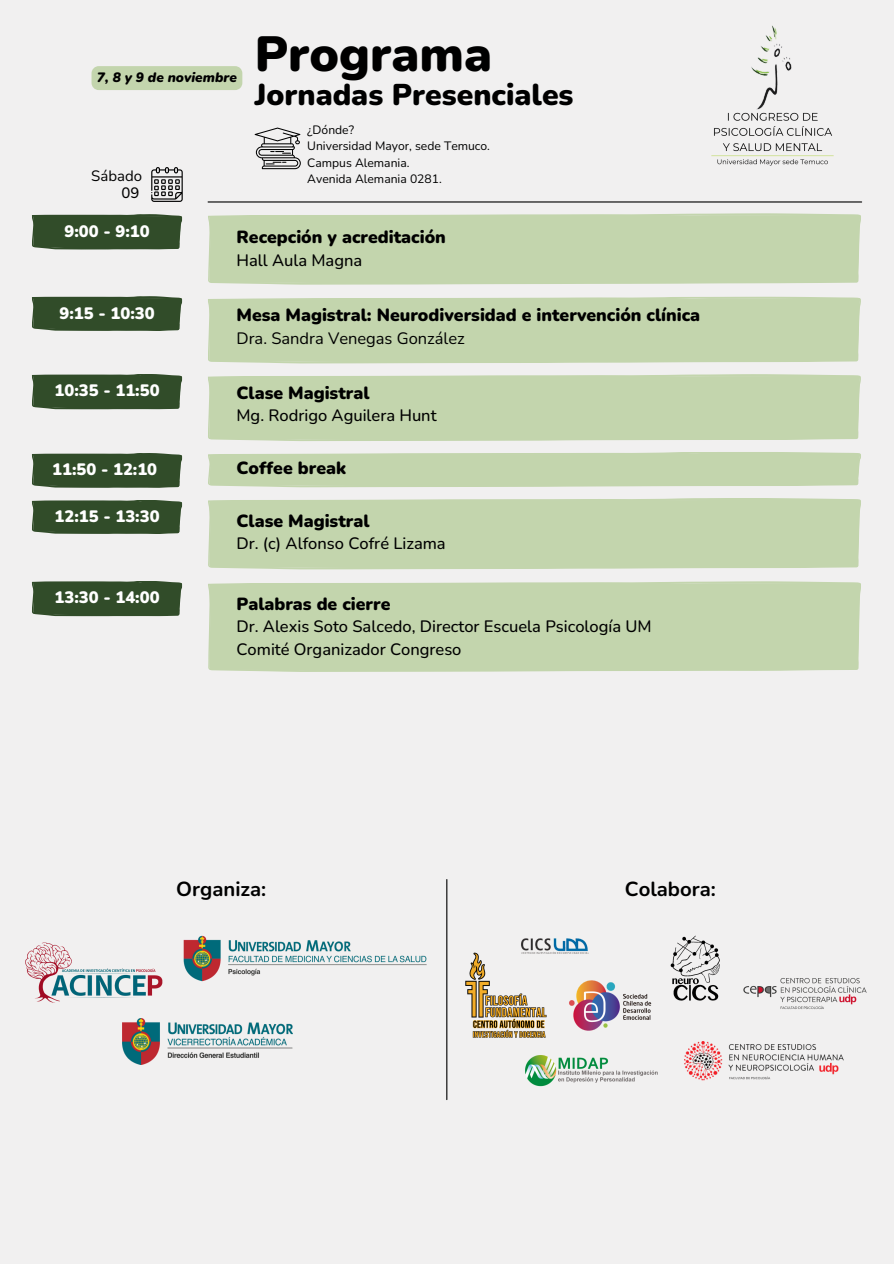
<style>
.page{position:relative;width:894px;height:1264px;background:#fff}
.page>*{position:absolute;margin:0;border:0;box-sizing:border-box;transform-origin:0 0}
.t1{font:900 49.35px "Nunito";color:#000}
.t2{font:900 30px "Nunito";color:#000}
.t3{font:700 20.25px "Nunito";color:#000}
.t4{font:900 17.55px "Nunito";color:#000}
.t5{font:500 16.5px/22.5px "Nunito";color:#000}
.t6{font:900 16.5px "Nunito";color:#fff}
.t7{font:16.5px "Nunito";color:#000}
.t8{font:15px "Nunito";color:#000}
.t9{font:500 15px "Nunito";color:#000}
.t10{font:italic 900 13.5px "Nunito";color:#000}
.t11{font:12.15px "Nunito";color:#000}
</style>
<div class="page">
<div style="left:0;top:0;width:893px;height:1263px;background:#f1f0f0"></div>
<svg style="left:32px;top:214px;width:150px;height:36px;background:#3c5534"></svg>
<svg style="left:32px;top:296px;width:150px;height:35px;background:#3a5332"></svg>
<div style="left:32px;top:374px;width:150px;height:35px;background:#314c29"></div>
<svg style="left:32px;top:453px;width:150px;height:35px;background:#3a5332"></svg>
<div style="left:208px;top:452px;width:652px;height:35px;background:#c3d5ad"></div>
<svg style="left:32px;top:500px;width:150px;height:34px;background:#385231"></svg>
<div style="left:208px;top:498px;width:652px;height:71px;background:#c3d5ad"></div>
<div style="left:32px;top:581px;width:150px;height:35px;background:#314c29"></div>
<div style="left:208px;top:581px;width:652px;height:91px;background:#c3d5ad"></div>
<div style="left:208px;top:213px;width:652px;height:72px;background:#c3d5ad"></div>
<div style="left:208px;top:374px;width:652px;height:67px;background:#c3d5ad"></div>
<svg style="left:254px;top:128px;width:47px;height:41px"></svg>
<svg style="left:151px;top:167px;width:32px;height:35px"></svg>
<hr style="left:208px;top:201px;width:653px;height:1px;background:#000">
<div style="left:208px;top:296px;width:652px;height:67px;background:#c3d5ad"></div>
<img style="left:569px;top:980px;width:83px;height:51px">
<img style="left:670px;top:935px;width:50px;height:66px">
<img style="left:684px;top:1041px;width:159px;height:39px">
<img style="left:525px;top:1055px;width:133px;height:32px">
<img style="left:465px;top:952px;width:82px;height:86px">
<img style="left:743px;top:978px;width:124px;height:31px">
<img style="left:492px;top:938px;width:97px;height:36px">
<hr style="left:446px;top:879px;width:1px;height:220px;background:#000">
<img style="left:25px;top:942px;width:138px;height:61px">
<img style="left:122px;top:1018px;width:170px;height:46px">
<img style="left:183px;top:935px;width:244px;height:47px">
<div style="left:91px;top:66px;width:151px;height:24px;background:#c3d5ad"></div>
<img style="left:711px;top:25px;width:123px;height:141px">
<p class="t10" style="left:97px;top:68px;width:141px">7, 8 y 9 de noviembre</p>
<p class="t1" style="left:254px;top:21px;width:239px">Programa</p>
<p class="t2" style="left:254px;top:75px;width:320px">Jornadas Presenciales</p>
<p class="t11" style="left:307px;top:122px;width:48px">¿Dónde?</p>
<p class="t11" style="left:307px;top:138px;width:184px">Universidad Mayor, sede Temuco.</p>
<p class="t11" style="left:307px;top:154px;width:104px">Campus Alemania.</p>
<p class="t8" style="left:91px;top:165px;width:52px">Sábado</p>
<h2 class="t11" style="left:307px;top:171px;width:136px">Avenida Alemania 0281.</h2>
<p class="t9" style="left:121px;top:183px;width:19px">09</p>
<h3 class="t6" style="left:64px;top:220px;width:87px">9:00 - 9:10</h3>
<h3 class="t4" style="left:236px;top:225px;width:211px">Recepción y acreditación</h3>
<h3 class="t5" style="left:236px;top:249px;width:127px">Hall Aula Magna</h3>
<h3 class="t6" style="left:60px;top:302px;width:96px">9:15 - 10:30</h3>
<h3 class="t4" style="left:236px;top:304px;width:465px">Mesa Magistral: Neurodiversidad e intervención clínica</h3>
<h3 class="t7" style="left:236px;top:327px;width:230px">Dra. Sandra Venegas González</h3>
<p class="t6" style="left:55px;top:380px;width:106px">10:35 - 11:50</p>
<p class="t4" style="left:236px;top:381px;width:134px">Clase Magistral</p>
<p class="t5" style="left:236px;top:405px;width:201px">Mg. Rodrigo Aguilera Hunt</p>
<h4 class="t6" style="left:52px;top:458px;width:106px">11:50 - 12:10</h4>
<h3 class="t6" style="left:55px;top:505px;width:106px">12:15 - 13:30</h3>
<h3 class="t4" style="left:236px;top:456px;width:111px">Coffee break</h3>
<p class="t4" style="left:236px;top:509px;width:134px">Clase Magistral</p>
<h3 class="t5" style="left:236px;top:533px;width:211px">Dr. (c) Alfonso Cofré Lizama</h3>
<p class="t6" style="left:55px;top:586px;width:106px">13:30 - 14:00</p>
<h3 class="t4" style="left:236px;top:592px;width:155px">Palabras de cierre</h3>
<h2 class="t5" style="left:236px;top:615px;width:416px">Dr. Alexis Soto Salcedo, Director Escuela Psicología UM<br>Comité Organizador Congreso</h2>
<p class="t3" style="left:176px;top:875px;width:92px">Organiza:</p>
<p class="t3" style="left:624px;top:875px;width:92px">Colabora:</p>
</div>
